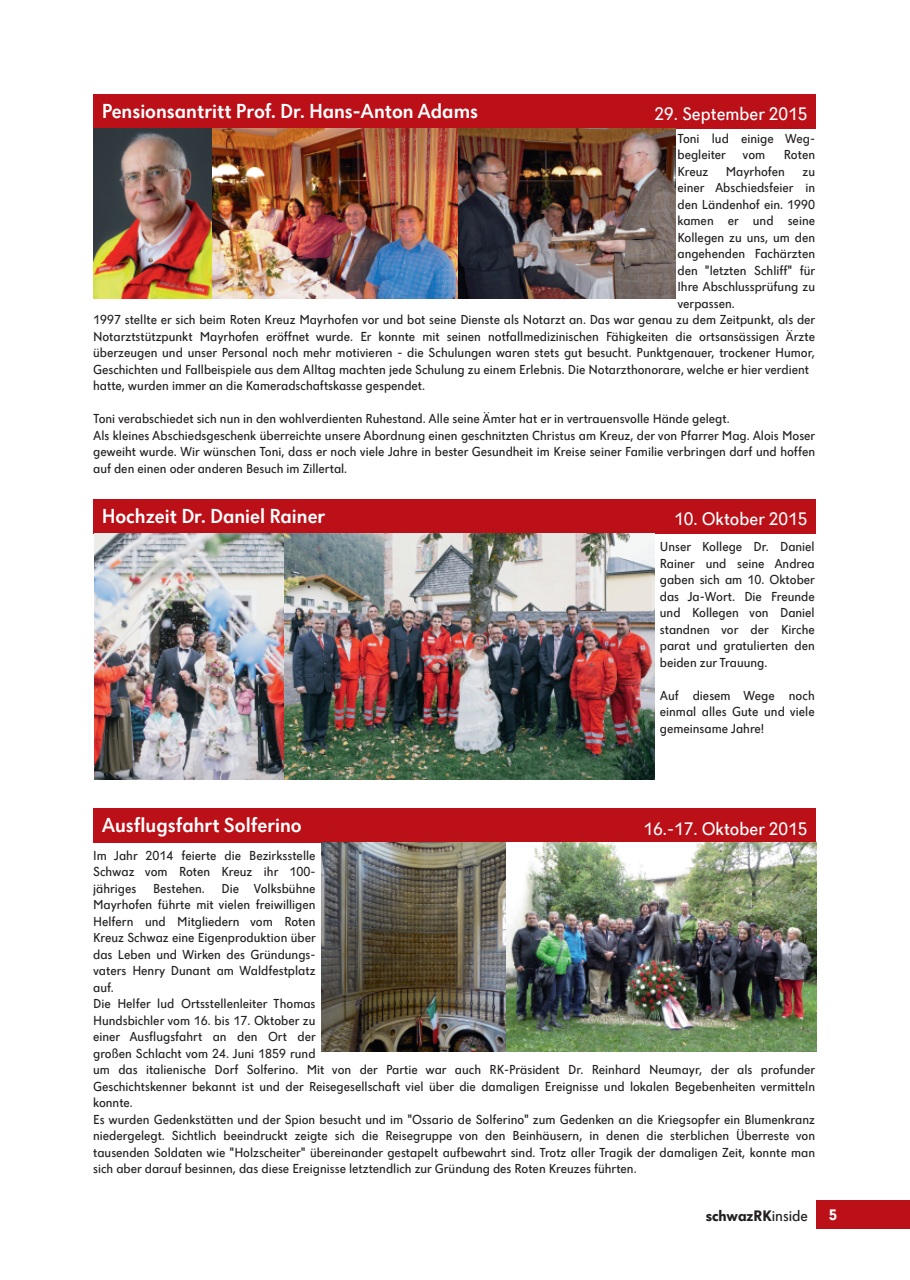
<style>
.page{position:relative;width:910px;height:1280px;background:#fff}
.page>*{position:absolute;margin:0;border:0;box-sizing:border-box;transform-origin:0 0}
.t1{font:500 21px "Dunant";color:#fff}
.t2{font:18.75px "Dunant";color:#fff}
.t3{font:700 15.75px "Dunant";color:#231f20}
.t4{font:700 15.75px "Dunant";color:#fff}
.t5{font:13.5px/16.5px "Dunant";color:#231f20}
.s1{font-weight:400}
</style>
<div class="page">
<div style="left:816px;top:1201px;width:94px;height:28px;background:#bb1018"></div>
<div style="left:93px;top:94px;width:723px;height:34px;background:#bb1018"></div>
<img style="left:93px;top:128px;width:583px;height:171px">
<div style="left:93px;top:499px;width:723px;height:34px;background:#bb1018"></div>
<img style="left:95px;top:533px;width:190px;height:246px">
<img style="left:285px;top:533px;width:370px;height:246px">
<div style="left:93px;top:809px;width:723px;height:34px;background:#bb1018"></div>
<img style="left:506px;top:843px;width:310px;height:208px">
<img style="left:322px;top:843px;width:184px;height:208px">
<h1 class="t1" style="left:102px;top:102px;width:378px">Pensionsantritt Prof. Dr. Hans-Anton Adams</h1>
<h2 class="t2" style="left:655px;top:106px;width:154px">29. September 2015</h2>
<p class="t5" style="left:677px;top:131px;width:139px">Toni lud einige Weg&shy;begleiter vom</p>
<p class="t5" style="left:784px;top:148px;width:33px">Roten</p>
<p class="t5" style="left:677px;top:164px;width:32px">Kreuz</p>
<p class="t5" style="left:726px;top:164px;width:61px">Mayrhofen</p>
<p class="t5" style="left:802px;top:164px;width:14px">zu</p>
<p class="t5" style="left:677px;top:181px;width:139px">einer Abschiedsfeier in</p>
<p class="t5" style="left:677px;top:197px;width:139px">den Ländenhof ein. 1990</p>
<p class="t5" style="left:677px;top:214px;width:139px">kamen er und seine</p>
<p class="t5" style="left:677px;top:230px;width:139px">Kollegen zu uns, um den</p>
<p class="t5" style="left:677px;top:247px;width:139px">angehenden Fachärzten</p>
<p class="t5" style="left:677px;top:263px;width:139px">den "letzten Schliff" für</p>
<p class="t5" style="left:677px;top:280px;width:139px">Ihre Abschlussprüfung zu</p>
<p class="t5" style="left:677px;top:296px;width:59px">verpassen.</p>
<p class="t5" style="left:93px;top:313px;width:724px">1997 stellte er sich beim Roten Kreuz Mayrhofen vor und bot seine Dienste als Notarzt an. Das war genau zu dem Zeitpunkt, als der</p>
<p class="t5" style="left:93px;top:329px;width:723px">Notarztstützpunkt Mayrhofen eröffnet wurde. Er konnte mit seinen notfallmedizinischen Fähigkeiten die ortsansässigen Ärzte</p>
<p class="t5" style="left:93px;top:346px;width:723px">überzeugen und unser Personal noch mehr motivieren - die Schulungen waren stets gut besucht. Punktgenauer, trockener Humor,</p>
<p class="t5" style="left:93px;top:362px;width:717px">Geschichten und Fallbeispiele aus dem Alltag machten jede Schulung zu einem Erlebnis. Die Notarzthonorare, welche er hier verdient</p>
<p class="t5" style="left:93px;top:379px;width:333px">hatte, wurden immer an die Kameradschaftskasse gespendet.</p>
<p class="t5" style="left:93px;top:412px;width:724px">Toni verabschiedet sich nun in den wohlverdienten Ruhestand. Alle seine Ämter hat er in vertrauensvolle Hände gelegt.<br>Als kleines Abschiedsgeschenk überreichte unsere Abordnung einen geschnitzten Christus am Kreuz, der von Pfarrer Mag. Alois Moser geweiht wurde. Wir wünschen Toni, dass er noch viele Jahre in bester Gesundheit im Kreise seiner Familie verbringen darf und hoffen auf den einen oder anderen Besuch im Zillertal.</p>
<h1 class="t1" style="left:102px;top:507px;width:225px">Hochzeit Dr. Daniel Rainer</h1>
<h2 class="t2" style="left:674px;top:510px;width:135px">10. Oktober 2015</h2>
<p class="t5" style="left:660px;top:540px;width:157px;text-align:justify">Unser Kollege Dr. Daniel Rainer und seine Andrea gaben sich am 10. Oktober das Ja-Wort. Die Freunde und Kollegen von Daniel standnen vor der Kirche parat und gratulierten den beiden zur Trauung.</p>
<p class="t5" style="left:660px;top:688px;width:156px;text-align:justify">Auf diesem Wege noch einmal alles Gute und viele gemeinsame Jahre!</p>
<h1 class="t1" style="left:102px;top:817px;width:202px">Ausflugsfahrt Solferino</h1>
<h2 class="t2" style="left:643px;top:821px;width:166px">16.-17. Oktober 2015</h2>
<p class="t5" style="left:93px;top:848px;width:724px">Im Jahr 2014 feierte die Bezirksstelle<br>Schwaz vom Roten Kreuz ihr 100-<br>jähriges Bestehen. Die Volksbühne<br>Mayrhofen führte mit vielen freiwilligen<br>Helfern und Mitgliedern vom Roten<br>Kreuz Schwaz eine Eigenproduktion über<br>das Leben und Wirken des Gründungs-<br>vaters Henry Dunant am Waldfestplatz<br>auf.<br>Die Helfer lud Ortsstellenleiter Thomas<br>Hundsbichler vom 16. bis 17. Oktober zu<br>einer Ausflugsfahrt an den Ort der<br>großen Schlacht vom 24. Juni 1859 rund<br>um das italienische Dorf Solferino. Mit von der Partie war auch RK-Präsident Dr. Reinhard Neumayr, der als profunder Geschichtskenner bekannt ist und der Reisegesellschaft viel über die damaligen Ereignisse und lokalen Begebenheiten vermitteln konnte.<br>Es wurden Gedenkstätten und der Spion besucht und im "Ossario de Solferino" zum Gedenken an die Kriegsopfer ein Blumenkranz niedergelegt. Sichtlich beeindruckt zeigte sich die Reisegruppe von den Beinhäusern, in denen die sterblichen Überreste von tausenden Soldaten wie "Holzscheiter" übereinander gestapelt aufbewahrt sind. Trotz aller Tragik der damaligen Zeit, konnte man sich aber darauf besinnen, das diese Ereignisse letztendlich zur Gründung des Roten Kreuzes führten.</p>
<p class="t3" style="left:706px;top:1209px;width:104px">schwazRK<span class="s1">inside</span></p>
<p class="t4" style="left:829px;top:1208px;width:10px">5</p>
</div>
